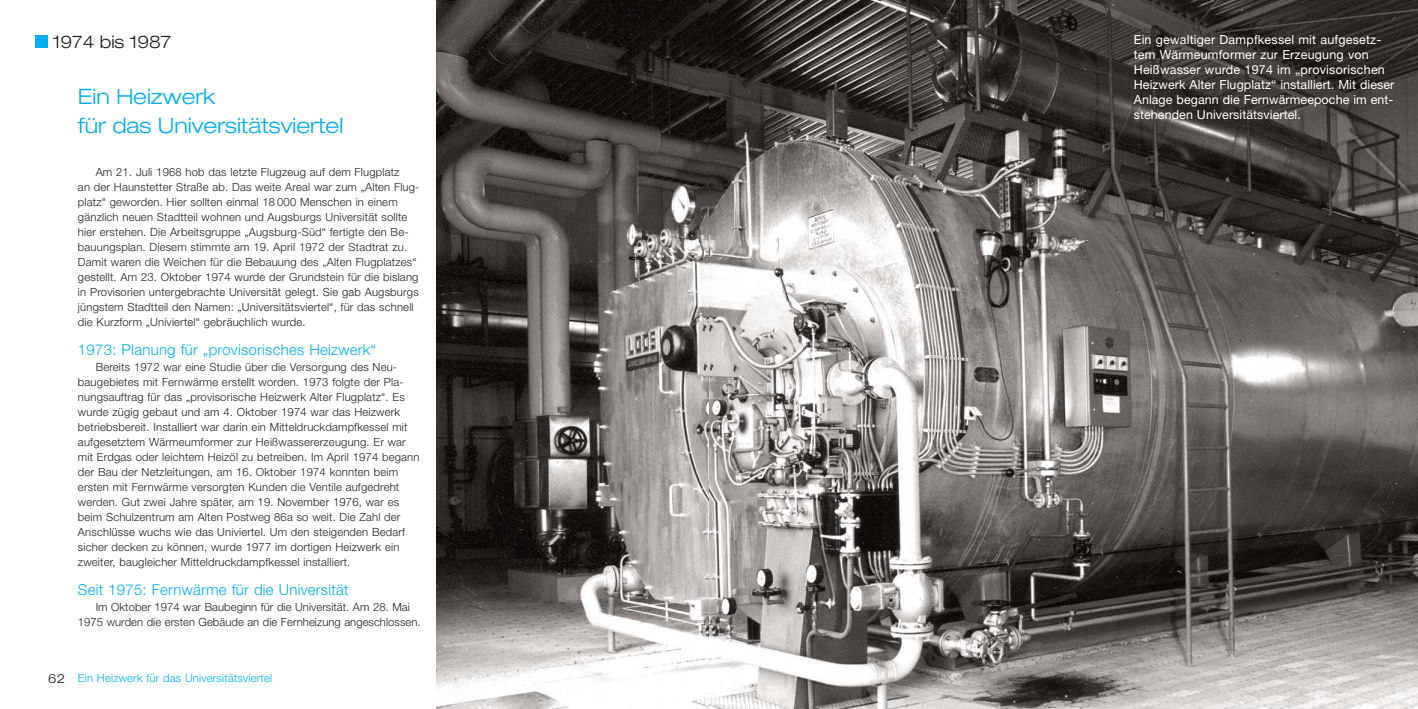
<style>
.page{position:relative;width:1418px;height:709px;background:#fff}
.page>*{position:absolute;margin:0;border:0;box-sizing:border-box;transform-origin:0 0}
.t1{font:300 expanded 21.25px/28.8px "Helvetica Neue";color:#00aeef}
.t2{font:300 expanded 17.5px "Helvetica Neue";color:#231f20}
.t3{font:300 15px "Helvetica Neue";letter-spacing:.015em;color:#00aeef}
.t4{font:12.5px/15px "Helvetica Neue";letter-spacing:.005em;color:#fff}
.t5{font:300 11.25px/15px "Helvetica Neue";letter-spacing:.015em;color:#231f20}
.t6{font:300 11.25px "Helvetica Neue";letter-spacing:.015em;color:#00aeef}
.s1{font-stretch:expanded;font-size:12.5px;color:#231f20}
</style>
<div class="page">
<div style="left:35px;top:36px;width:13px;height:12px;background:#00aeef"></div>
<img style="left:709px;top:0;width:708px;height:709px">
<img style="left:437px;top:0;width:272px;height:709px">
<h2 class="t2" style="left:53px;top:35px;width:120px">1974 bis 1987</h2>
<h1 class="t1" style="left:78px;top:84px;width:267px">Ein Heizwerk<br>für das Universitätsviertel</h1>
<p class="t5" style="left:78px;top:165px;width:343px;text-indent:18px">Am 21. Juli 1968 hob das letzte Flugzeug auf dem Flugplatz<br>an der Haunstetter Straße ab. Das weite Areal war zum „Alten Flug - platz“ geworden. Hier sollten einmal 18 000 Menschen in einem gänzlich neuen Stadtteil wohnen und Augsburgs Universität sollte hier erstehen. Die Arbeitsgruppe „Augsburg-Süd“ fertigte den Be - bauungs plan. Diesem stimmte am 19. April 1972 der Stadtrat zu.<br>Damit wa ren die Weichen für die Bebauung des „Alten Flugplatzes“ ge stellt. Am 23. Oktober 1974 wurde der Grundstein für die bislang in Pro visorien untergebrachte Universität gelegt. Sie gab Augsburgs jüngstem Stadtteil den Namen: „Universitätsviertel“, für das schnell die Kurzform „Univiertel“ gebräuchlich wurde.</p>
<h3 class="t3" style="left:78px;top:344px;width:300px">1973: Planung für „provisorisches Heizwerk“</h3>
<p class="t5" style="left:78px;top:360px;width:343px;text-indent:18px">Bereits 1972 war eine Studie über die Versorgung des Neu - baugebietes mit Fernwärme erstellt worden. 1973 folgte der Pla - nungs auftrag für das „provisorische Heizwerk Alter Flugplatz“. Es wurde zügig gebaut und am 4. Oktober 1974 war das Heizwerk betriebsbereit. Installiert war darin ein Mitteldruckdampfkessel mit aufgesetztem Wärmeumformer zur Heißwassererzeugung. Er war mit Erdgas oder leichtem Heizöl zu betreiben. Im April 1974 begann der Bau der Netzleitungen, am 16. Oktober 1974 konnten beim ersten mit Fernwärme versorgten Kunden die Ventile aufgedreht werden. Gut zwei Jahre später, am 19. November 1976, war es beim Schulzentrum am Alten Postweg 86a so weit. Die Zahl der Anschlüsse wuchs wie das Univiertel. Um den steigenden Bedarf sicher decken zu können, wurde 1977 im dortigen Heizwerk ein zweiter, baugleicher Mitteldruckdampfkessel installiert.</p>
<h3 class="t3" style="left:78px;top:584px;width:272px">Seit 1975: Fernwärme für die Universität</h3>
<p class="t5" style="left:78px;top:600px;width:344px;text-indent:18px">Im Oktober 1974 war Baubeginn für die Universität. Am 28. Mai<br>1975 wurden die ersten Gebäude an die Fernheizung angeschlossen.</p>
<p class="t6" style="left:48px;top:673px;width:225px"><span class="s1">62</span> Ein Heizwerk für das Universitätsviertel</p>
<p class="t4" style="left:1133px;top:34px;width:262px">Ein gewaltiger Dampfkessel mit aufgesetz&shy;tem Wärmeumformer zur Erzeugung von Heiß wasser wurde 1974 im „provisorischen Heizwerk Alter Flugplatz“ installiert. Mit dieser Anlage begann die Fern wärme epoche im ent&shy;stehenden Univer sitätsviertel.</p>
</div>
